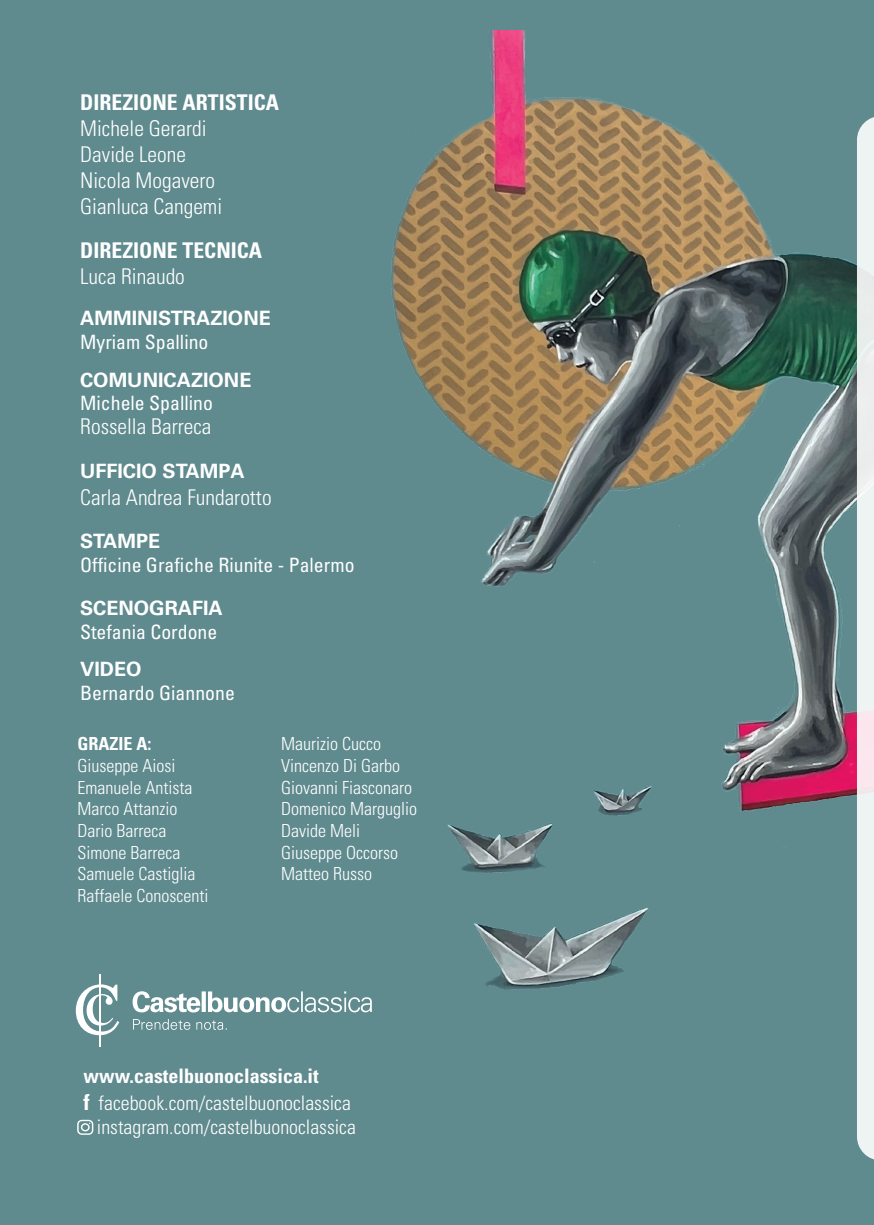
<style>
.page{position:relative;width:874px;height:1225px;background:#fff}
.page>*{position:absolute;margin:0;border:0;box-sizing:border-box;transform-origin:0 0}
.t1{font:300 condensed 21.6px/26px "Univers LT Std";color:#fff}
.t2{font:700 condensed 21.6px "Univers LT Std";color:#fff}
.t3{font:300 condensed 20px/26.4px "Univers LT Std";color:#fff}
.t4{font:condensed 19.8px "Univers LT Std";color:#fff}
.t5{font:700 19.8px "Univers LT Std";color:#fff}
.t6{font:300 condensed 18px/21.6px "Univers LT Std";color:#fff}
.t7{font:700 condensed 18px "Univers LT Std";color:#fff}
.s1{font-weight:700}
.s2{font-weight:700;font-size:22px}
</style>
<div class="page">
<div style="left:0;top:0;width:873px;height:1225px;background:#5f8a8e"></div>
<img style="left:141px;top:30px;width:732px;height:1033px">
<svg style="left:77px;top:1119px;width:16px;height:15px"></svg>
<svg style="left:856px;top:116px;width:17px;height:1044px"></svg>
<svg style="left:76px;top:984px;width:43px;height:51px"></svg>
<hr style="left:99px;top:974px;width:2px;height:72px;background:#fff">
<svg style="left:133px;top:1019px;width:94px;height:10px"></svg>
<svg style="left:132px;top:991px;width:240px;height:21px"></svg>
<p class="t2" style="left:80px;top:89px;width:200px">DIREZIONE ARTISTICA</p>
<p class="t1" style="left:80px;top:115px;width:143px">Michele Gerardi<br>Davide Leone<br>Nicola Mogavero<br>Gianluca Cangemi</p>
<p class="t2" style="left:80px;top:237px;width:183px">DIREZIONE TECNICA</p>
<p class="t1" style="left:80px;top:263px;width:106px">Luca Rinaudo</p>
<p class="t5" style="left:80px;top:307px;width:192px">AMMINISTRAZIONE</p>
<p class="t4" style="left:80px;top:329px;width:130px">Myriam Spallino</p>
<p class="t5" style="left:80px;top:368px;width:173px">COMUNICAZIONE</p>
<p class="t4" style="left:80px;top:390px;width:134px">Michele Spallino</p>
<p class="t1" style="left:80px;top:414px;width:133px">Rossella Barreca</p>
<p class="t5" style="left:80px;top:460px;width:166px">UFFICIO STAMPA</p>
<p class="t1" style="left:80px;top:484px;width:193px">Carla Andrea Fundarotto</p>
<p class="t5" style="left:80px;top:529px;width:81px">STAMPE</p>
<p class="t4" style="left:80px;top:552px;width:276px">Officine Grafiche Riunite - Palermo</p>
<p class="t5" style="left:80px;top:596px;width:144px">SCENOGRAFIA</p>
<p class="t4" style="left:80px;top:619px;width:139px">Stefania Cordone</p>
<p class="t5" style="left:80px;top:658px;width:63px">VIDEO</p>
<p class="t4" style="left:80px;top:680px;width:156px">Bernardo Giannone</p>
<p class="t7" style="left:77px;top:733px;width:75px">GRAZIE A:</p>
<p class="t6" style="left:77px;top:755px;width:132px">Giuseppe Aiosi<br>Emanuele Antista<br>Marco Attanzio<br>Dario Barreca<br>Simone Barreca<br>Samuele Castiglia<br>Raffaele Conoscenti</p>
<p class="t6" style="left:281px;top:733px;width:137px">Maurizio Cucco<br>Vincenzo Di Garbo<br>Giovanni Fiasconaro<br>Domenico Marguglio<br>Davide Meli<br>Giuseppe Occorso<br>Matteo Russo</p>
<p class="t3" style="left:84px;top:1063px;width:269px"><span class="s1">www.castelbuonoclassica.it<br></span><span class="s2">f</span> facebook.com/castelbuonoclassica</p>
<p class="t3" style="left:97px;top:1113px;width:260px">instagram.com/castelbuonoclassica</p>
</div>
